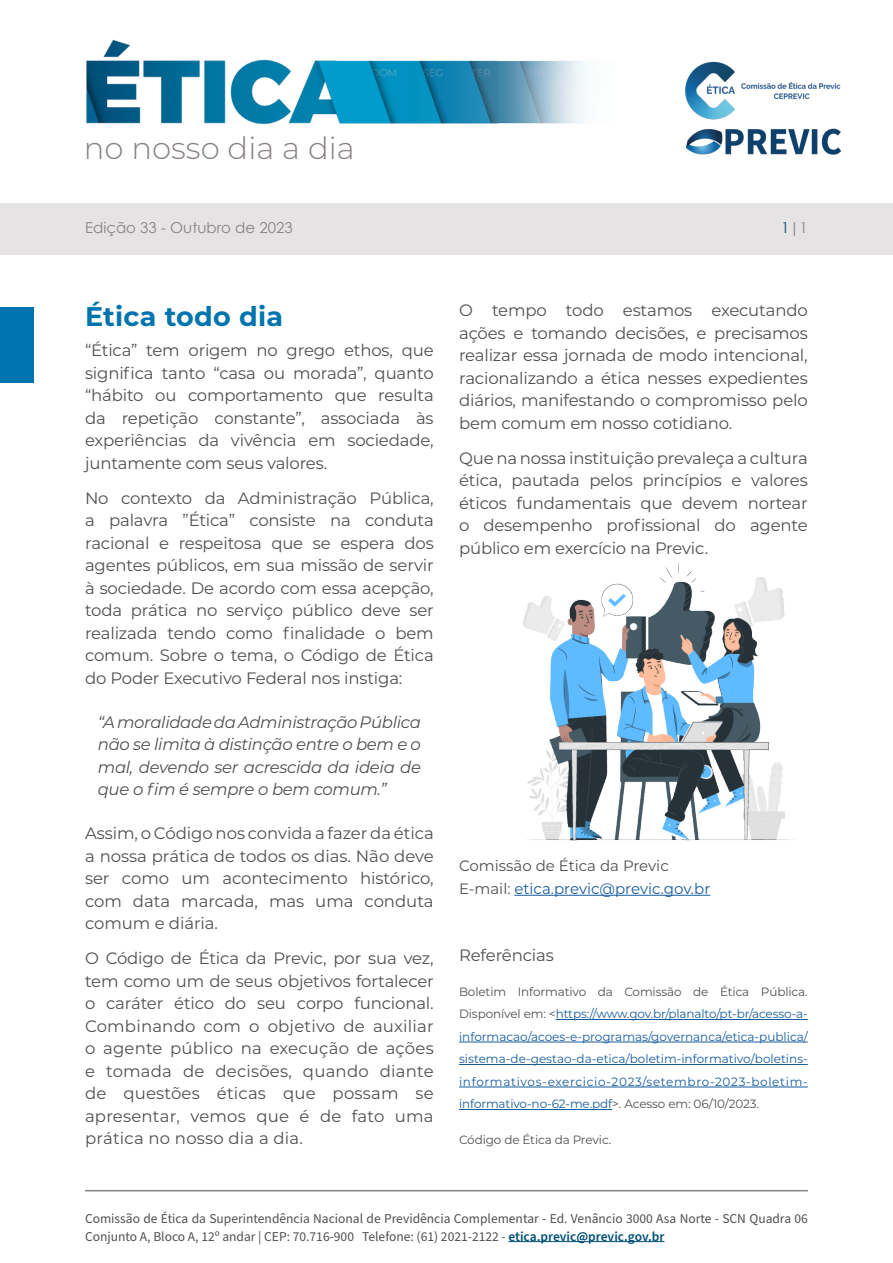
<style>
.page{position:relative;width:893px;height:1263px;background:#fff}
.page>*{position:absolute;margin:0;border:0;box-sizing:border-box;transform-origin:0 0}
.t1{font:300 30.75px "Montserrat";color:#888184}
.Título_Principal{font:700 27px "Montserrat";letter-spacing:.01em;color:#0074ae}
.Texto_corrido_1{font:16.5px/22.5px "Montserrat";letter-spacing:-.01em;color:#505054;text-align:justify}
.citação_2{font:italic 16.5px/22.5px "Montserrat";letter-spacing:-.02em;color:#505054;text-align:justify}
.Texto_corrido_1_-_cópia_3{font:15px "Montserrat";color:#175d9e}
.Edição{font:15px "Century Gothic";color:#888184}
.Texto_corrido_1_-_cópia_3-2{font:15px "Montserrat";color:#505054}
.t2{font:13.5px/18px "Source Sans Pro";color:#505054}
.Texto_corrido_1-2{font:12px/22.5px "Montserrat";letter-spacing:-.01em;color:#175d9e;text-align:justify}
.Texto_corrido_1-3{font:12px "Montserrat";letter-spacing:-.01em;color:#505054}
.s1{color:#015273}
.s2{color:#505054}
.s3{font-weight:600;color:#015077}
</style>
<div class="page">
<img style="left:86px;top:39px;width:501px;height:86px">
<img style="left:687px;top:128px;width:154px;height:27px">
<hr style="left:508px;top:1241px;width:156px;height:1px;background:#015077">
<img style="left:685px;top:61px;width:156px;height:59px">
<div style="left:0;top:307px;width:34px;height:76px;background:#0074ae"></div>
<hr style="left:514px;top:895px;width:196px;height:1px;background:#175d9e">
<hr style="left:556px;top:1019px;width:252px;height:1px;background:#175d9e">
<hr style="left:459px;top:1042px;width:349px;height:1px;background:#175d9e">
<hr style="left:459px;top:1064px;width:349px;height:1px;background:#175d9e">
<hr style="left:459px;top:1087px;width:349px;height:1px;background:#175d9e">
<hr style="left:459px;top:1109px;width:153px;height:1px;background:#175d9e">
<hr style="left:85px;top:1190px;width:723px;height:1px;background:#888184">
<div style="left:0;top:203px;width:893px;height:51px;background:#e5e3e3"></div>
<img style="left:523px;top:562px;width:272px;height:280px">
<h1 class="t1" style="left:84px;top:128px;width:272px">no nosso dia a dia</h1>
<p class="Edição" style="left:85px;top:217px;width:209px">Edição 33 - Outubro de 2023</p>
<p class="Edição" style="left:781px;top:217px;width:28px"><span class="s1">1</span>|1</p>
<p class="Título_Principal" style="left:85px;top:297px;width:200px">Ética todo dia</p>
<p class="Texto_corrido_1" style="left:459px;top:298px;width:350px">O tempo todo estamos executando ações e tomando decisões, e precisamos realizar essa jornada de modo intencional, racionalizando a ética nesses expedientes diários, manifestando o compromisso pelo bem comum em nosso cotidiano.</p>
<p class="Texto_corrido_1" style="left:459px;top:446px;width:350px">Que na nossa instituição prevaleça a cultura ética, pautada pelos princípios e valores éticos fundamentais que devem nortear o desempenho profissional do agente público em exercício na Previc.</p>
<p class="Texto_corrido_1" style="left:85px;top:338px;width:350px">“Ética” tem origem no grego ethos, que significa tanto “casa ou morada”, quanto “hábito ou comportamento que resulta da repetição constante”, associada às experiências da vivência em sociedade, juntamente com seus valores.</p>
<p class="Texto_corrido_1" style="left:85px;top:486px;width:350px">No contexto da Administração Pública, a palavra ”Ética” consiste na conduta racional e respeitosa que se espera dos agentes públicos, em sua missão de servir à sociedade. De acordo com essa acepção, toda prática no serviço público deve ser realizada tendo como finalidade o bem comum. Sobre o tema, o Código de Ética do Poder Executivo Federal nos instiga:</p>
<p class="citação_2" style="left:98px;top:710px;width:325px">“A moralidade da Administração Pública não se limita à distinção entre o bem e o mal, devendo ser acrescida da ideia de que o fim é sempre o bem comum.”</p>
<p class="Texto_corrido_1" style="left:85px;top:821px;width:350px">Assim, o Código nos convida a fazer da ética a nossa prática de todos os dias. Não deve ser como um acontecimento histórico, com data marcada, mas uma conduta comum e diária.</p>
<p class="Texto_corrido_1" style="left:85px;top:946px;width:350px">O Código de Ética da Previc, por sua vez, tem como um de seus objetivos fortalecer o caráter ético do seu corpo funcional.<br>Combinando com o objetivo de auxiliar o agente público na execução de ações e tomada de decisões, quando diante de questões éticas que possam se apresentar, vemos que é de fato uma prática no nosso dia a dia.</p>
<p class="Texto_corrido_1_-_cópia_3-2" style="left:459px;top:856px;width:211px">Comissão de Ética da Previc</p>
<p class="Texto_corrido_1_-_cópia_3" style="left:459px;top:878px;width:253px"><span class="s2">E-mail:</span> etica.previc@previc.gov.br</p>
<p class="Texto_corrido_1" style="left:459px;top:943px;width:96px">Referências</p>
<p class="Texto_corrido_1-2" style="left:459px;top:980px;width:350px"><span class="s2">Boletim Informativo da Comissão de Ética Pública.<br>Disponível em: &lt;</span>https://www.gov.br/planalto/pt-br/acesso-a&shy;informacao/acoes-e-programas/governanca/etica-publica/ sistema-de-gestao-da-etica/boletim-informativo/boletins&shy;informativos-exercicio-2023/setembro-2023-boletim&shy;informativo-no-62-me.pdf<span class="s2">&gt;. Acesso em: 06/10/2023.</span></p>
<p class="Texto_corrido_1-3" style="left:459px;top:1131px;width:154px">Código de Ética da Previc.</p>
<p class="t2" style="left:85px;top:1209px;width:724px">Comissão de Ética da Superintendência Nacional de Previdência Complementar - Ed. Venâncio 3000 Asa Norte - SCN Quadra 06<br>Conjunto A, Bloco A, 12º andar | CEP: 70.716-900 Telefone: (61) 2021-2122 - <span class="s3">etica.previc@previc.gov.br</span></p>
</div>
